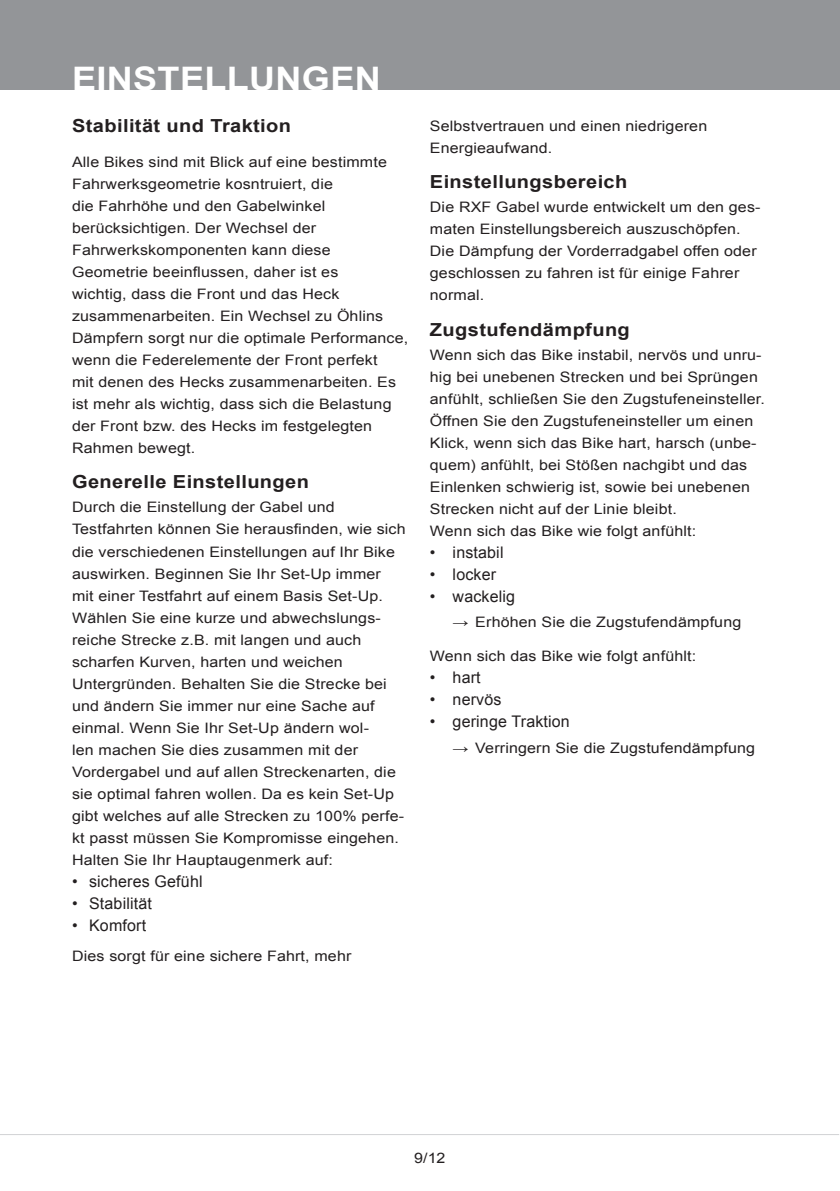
<style>
.page{position:relative;width:840px;height:1191px;background:#fff}
.page>*{position:absolute;margin:0;border:0;box-sizing:border-box;transform-origin:0 0}
.t1{font:700 32.4px "Arial";letter-spacing:.01em;color:#fff;scale:1.11 1}
.t2{font:700 18px "Arial";letter-spacing:.02em;color:#231f20;scale:1.11 1}
.t3{font:16px "Arial";letter-spacing:.01em;color:#231f20}
.t4{font:14.4px/22px "Arial";letter-spacing:.01em;color:#231f20;scale:1.11 1}
</style>
<div class="page">
<div style="left:0;top:0;width:839px;height:90px;background:#939598"></div>
<hr style="left:0;top:1134px;width:838px;height:1px;background:#d1d2d4">
<h1 class="t1" style="left:72px;top:57px;width:279px">EINSTELLUNGEN</h1>
<p class="t2" style="left:72px;top:113px;width:199px">Stabilität und Traktion</p>
<p class="t4" style="left:72px;top:151px;width:304px">Alle Bikes sind mit Blick auf eine bestimmte Fahrwerksgeometrie kosntruiert, die<br>die Fahrhöhe und den Gabelwinkel berücksichtigen. Der Wechsel der Fahrwerkskomponenten kann diese Geometrie beeinflussen, daher ist es<br>wichtig, dass die Front und das Heck zusammenarbeiten. Ein Wechsel zu Öhlins Dämpfern sorgt nur die optimale Performance, wenn die Federelemente der Front perfekt<br>mit denen des Hecks zusammenarbeiten. Es ist mehr als wichtig, dass sich die Belastung der Front bzw. des Hecks im festgelegten Rahmen bewegt.</p>
<p class="t2" style="left:72px;top:470px;width:215px">Generelle Einstellungen</p>
<p class="t4" style="left:72px;top:496px;width:302px">Durch die Einstellung der Gabel und Testfahrten können Sie herausfinden, wie sich die verschiedenen Einstellungen auf Ihr Bike auswirken. Beginnen Sie Ihr Set-Up immer mit einer Testfahrt auf einem Basis Set-Up.<br>Wählen Sie eine kurze und abwechslungs&shy;reiche Strecke z.B. mit langen und auch scharfen Kurven, harten und weichen Untergründen. Behalten Sie die Strecke bei und ändern Sie immer nur eine Sache auf einmal. Wenn Sie Ihr Set-Up ändern wol-<br>len machen Sie dies zusammen mit der Vordergabel und auf allen Streckenarten, die sie optimal fahren wollen. Da es kein Set-Up gibt welches auf alle Strecken zu 100% perfe&shy;kt passt müssen Sie Kompromisse eingehen.<br>Halten Sie Ihr Hauptaugenmerk auf:</p>
<p class="t3" style="left:72px;top:870px;width:132px">• sicheres Gefühl</p>
<p class="t3" style="left:72px;top:892px;width:81px">• Stabilität</p>
<p class="t3" style="left:72px;top:914px;width:75px">• Komfort</p>
<p class="t4" style="left:72px;top:944px;width:253px">Dies sorgt für eine sichere Fahrt, mehr</p>
<p class="t4" style="left:429px;top:115px;width:251px">Selbstvertrauen und einen niedrigeren<br>Energieaufwand.</p>
<p class="t2" style="left:429px;top:170px;width:179px">Einstellungsbereich</p>
<p class="t4" style="left:429px;top:196px;width:299px">Die RXF Gabel wurde entwickelt um den ges&shy;maten Einstellungsbereich auszuschöpfen.<br>Die Dämpfung der Vorderradgabel offen oder geschlossen zu fahren ist für einige Fahrer normal.</p>
<p class="t2" style="left:429px;top:317px;width:181px">Zugstufendämpfung</p>
<p class="t4" style="left:429px;top:343px;width:303px">Wenn sich das Bike instabil, nervös und unru&shy;hig bei unebenen Strecken und bei Sprüngen anfühlt, schließen Sie den Zugstufeneinsteller.<br>Öffnen Sie den Zugstufeneinsteller um einen Klick, wenn sich das Bike hart, harsch (unbe&shy;quem) anfühlt, bei Stößen nachgibt und das Einlenken schwierig ist, sowie bei unebenen Strecken nicht auf der Linie bleibt.<br>Wenn sich das Bike wie folgt anfühlt:</p>
<p class="t3" style="left:429px;top:541px;width:75px">• instabil</p>
<p class="t3" style="left:429px;top:563px;width:68px">• locker</p>
<p class="t3" style="left:429px;top:585px;width:87px">• wackelig</p>
<p class="t4" style="left:452px;top:611px;width:261px">→ Erhöhen Sie die Zugstufendämpfung</p>
<p class="t4" style="left:429px;top:645px;width:241px">Wenn sich das Bike wie folgt anfühlt:</p>
<p class="t3" style="left:429px;top:667px;width:52px">• hart</p>
<p class="t3" style="left:429px;top:689px;width:73px">• nervös</p>
<p class="t3" style="left:429px;top:711px;width:141px">• geringe Traktion</p>
<p class="t4" style="left:452px;top:737px;width:274px">→ Verringern Sie die Zugstufendämpfung</p>
<p class="t4" style="left:414px;top:1147px;width:30px">9/12</p>
</div>
